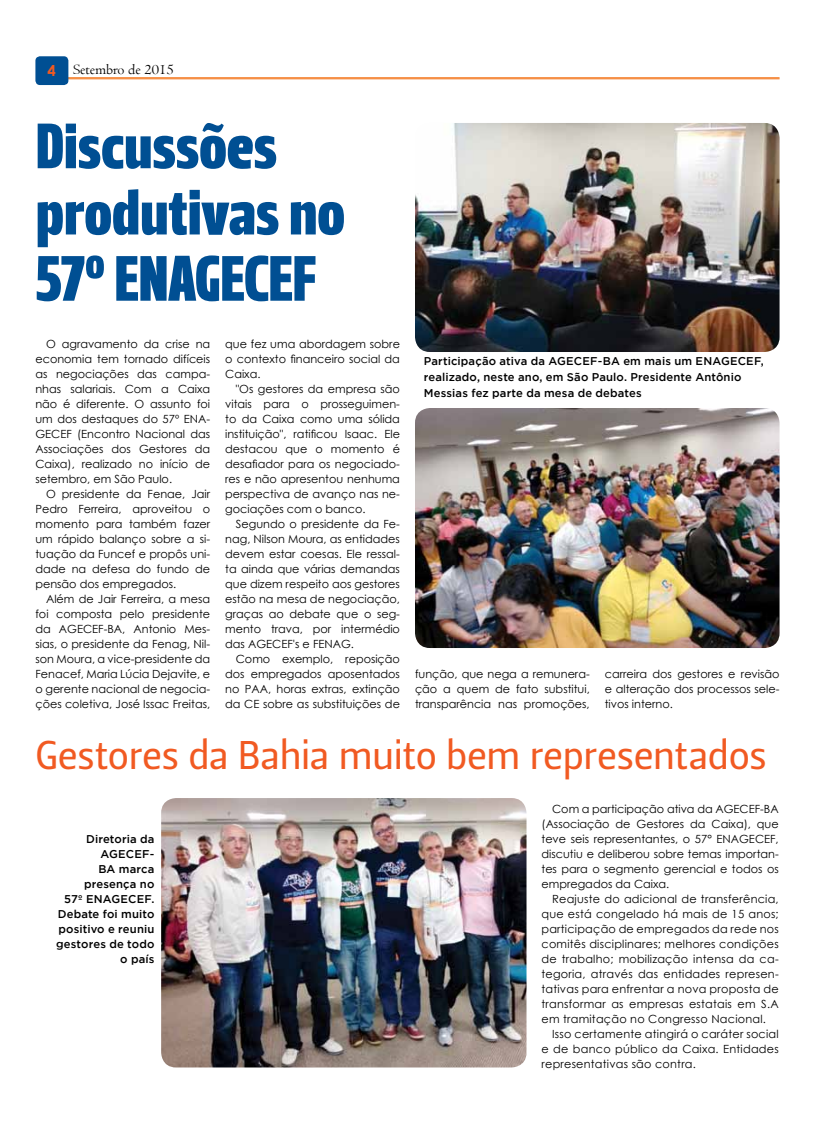
<style>
.page{position:relative;width:815px;height:1134px;background:#fff}
.page>*{position:absolute;margin:0;border:0;box-sizing:border-box;transform-origin:0 0}
.t1{font:63.75px/66.2px "Leitura Headline Sans";letter-spacing:-.01em;color:#004f93}
.t2{font:40px "Leitura Sans Grot 2";letter-spacing:-.01em;color:#f15a22}
.t3{font:15px "Centaur";color:#000}
.t4{font:11.25px/15px "Century Gothic";color:#000;text-align:justify}
.t5{font:500 11.25px/15px "Gotham";letter-spacing:.015em;color:#000}
.s1{font-family:"Century Gothic";font-weight:700;color:#f15a22}
</style>
<div class="page">
<hr style="left:37px;top:78px;width:743px;height:1px;background:#f37011">
<hr style="left:37px;top:79px;width:743px;height:1px;background:#f37011">
<div style="left:35px;top:56px;width:33px;height:29px;background:#004f93;border-radius:5px"></div>
<img style="left:415px;top:123px;width:365px;height:229px">
<img style="left:415px;top:408px;width:365px;height:240px">
<img style="left:161px;top:798px;width:365px;height:269px">
<h3 class="t3" style="left:47px;top:60px;width:128px"><span class="s1">4</span> Setembro de 2015</h3>
<h1 class="t1" style="left:35px;top:114px;width:311px">Discussões produtivas no<br>57º ENAGECEF</h1>
<p class="t4" style="left:35px;top:336px;width:176px;text-indent:11px">O agravamento da crise na economia tem tornado difíceis as negociações das campa&shy;nhas salariais. Com a Caixa não é diferente. O assunto foi um dos destaques do 57º ENA-GECEF (Encontro Nacional das Associações dos Gestores da Caixa), realizado no início de setembro, em São Paulo.</p>
<p class="t4" style="left:35px;top:486px;width:176px;text-indent:11px">O presidente da Fenae, Jair Pedro Ferreira, aproveitou o momento para também fazer um rápido balanço sobre a si&shy;tuação da Funcef e propôs uni&shy;dade na defesa do fundo de pensão dos empregados.</p>
<p class="t4" style="left:35px;top:591px;width:176px;text-indent:11px">Além de Jair Ferreira, a mesa foi composta pelo presidente da AGECEF-BA, Antonio Mes&shy;sias, o presidente da Fenag, Nil&shy;son Moura, a vice-presidente da Fenacef, Maria Lúcia Dejavite, e o gerente nacional de negocia&shy;ções coletiva, José Issac Freitas,</p>
<p class="t4" style="left:225px;top:336px;width:176px">que fez uma abordagem sobre o contexto financeiro social da Caixa.</p>
<p class="t4" style="left:225px;top:381px;width:176px;text-indent:11px">"Os gestores da empresa são vitais para o prosseguimen&shy;to da Caixa como uma sólida instituição", ratificou Isaac. Ele destacou que o momento é desafiador para os negociado&shy;res e não apresentou nenhuma perspectiva de avanço nas ne&shy;gociações com o banco.</p>
<p class="t4" style="left:225px;top:516px;width:176px;text-indent:11px">Segundo o presidente da Fe&shy;nag, Nilson Moura, as entidades devem estar coesas. Ele ressal&shy;ta ainda que várias demandas que dizem respeito aos gestores estão na mesa de negociação, graças ao debate que o seg&shy;mento trava, por intermédio das AGECEF's e FENAG.</p>
<p class="t4" style="left:225px;top:651px;width:176px;text-indent:11px">Como exemplo, reposição dos empregados aposentados no PAA, horas extras, extinção da CE sobre as substituições de</p>
<p class="t5" style="left:424px;top:353px;width:342px;line-height:16.2px">Participação ativa da AGECEF-BA em mais um ENAGECEF, realizado, neste ano, em São Paulo. Presidente Antônio<br>Messias fez parte da mesa de debates</p>
<p class="t4" style="left:415px;top:666px;width:176px">função, que nega a remunera&shy;ção a quem de fato substitui, transparência nas promoções,</p>
<p class="t4" style="left:605px;top:666px;width:176px">carreira dos gestores e revisão e alteração dos processos sele&shy;tivos interno.</p>
<h2 class="t2" style="left:35px;top:732px;width:733px">Gestores da Bahia muito bem representados</h2>
<p class="t5" style="left:56px;top:831px;width:100px;text-align:right">Diretoria da<br>AGECEF-<br>BA marca presença no<br>57º ENAGECEF.<br>Debate foi muito positivo e reuniu gestores de todo o país</p>
<p class="t4" style="left:541px;top:801px;width:239px;text-indent:11px">Com a participação ativa da AGECEF-BA (Associação de Gestores da Caixa), que teve seis representantes, o 57° ENAGECEF, discutiu e deliberou sobre temas importan&shy;tes para o segmento gerencial e todos os empregados da Caixa.</p>
<p class="t4" style="left:541px;top:891px;width:239px;text-indent:11px">Reajuste do adicional de transferência, que está congelado há mais de 15 anos; participação de empregados da rede nos comitês disciplinares; melhores condições de trabalho; mobilização intensa da ca&shy;tegoria, através das entidades represen&shy;tativas para enfrentar a nova proposta de transformar as empresas estatais em S.A em tramitação no Congresso Nacional.</p>
<p class="t4" style="left:541px;top:1026px;width:239px;text-indent:11px">Isso certamente atingirá o caráter social e de banco público da Caixa. Entidades representativas são contra.</p>
</div>
